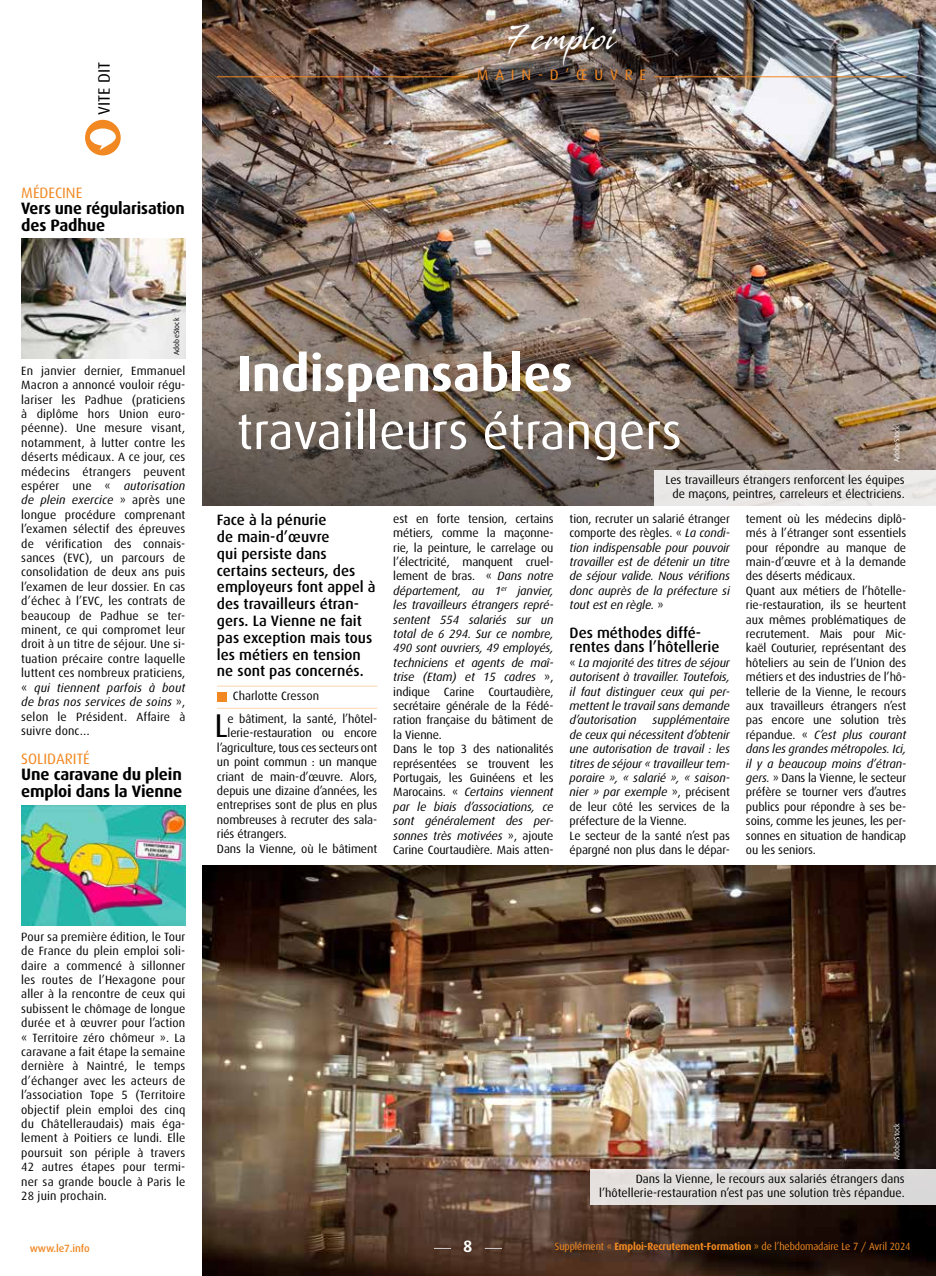
<style>
.page{position:relative;width:936px;height:1276px;background:#fff}
.page>*{position:absolute;margin:0;border:0;box-sizing:border-box;transform-origin:0 0}
.t1{font:50.55px "Dax";color:#fff}
.t2{font:700 50.55px "Dax";color:#fff}
.t3{font:33px "Dax";color:#000}
.t4{font:32.1px "Stingray";letter-spacing:.04em;color:#fff;scale:.74 1}
.t5{font:700 16.5px/16.5px "Dax";letter-spacing:-.01em;color:#000}
.t6{font:16.5px "Dax";color:#000}
.t7{font:700 16.5px "Dax";color:#fff}
.t8{font:500 15px/16.8px "Dax";color:#000}
.t9{font:15px "Dax";color:#f18821}
.t10{font:15px "Dax";letter-spacing:.45em;color:#f18821}
.t11{font:12px/14.4px "Dax";letter-spacing:-.01em;color:#000}
.t12{font:italic 12px/14.4px "Dax";letter-spacing:-.01em;color:#000;text-align:justify}
.t13{font:10.5px "Dax";letter-spacing:-.01em;color:#f28a22;scale:.95 1}
.t14{font:500 10.5px "Dax";letter-spacing:-.01em;color:#f18823}
.t15{font:7.5px "Dax";letter-spacing:.01em;color:#fff}
.t16{font:7.5px "Dax";letter-spacing:.01em;color:#000}
.s1{font-style:italic}
.s2{font-style:normal}
.s3{font-weight:700}
</style>
<div class="page">
<img style="left:202px;top:0;width:733px;height:147px">
<img style="left:202px;top:147px;width:733px;height:358px">
<img style="left:202px;top:866px;width:733px;height:410px">
<svg style="left:434px;top:1248px;width:17px;height:1px"></svg>
<svg style="left:484px;top:1248px;width:18px;height:1px"></svg>
<hr style="left:217px;top:685px;width:160px;height:1px;background:#f18821">
<div style="left:217px;top:692px;width:9px;height:9px;background:#f18821"></div>
<hr style="left:217px;top:708px;width:160px;height:1px;background:#f18821">
<hr style="left:217px;top:77px;width:251px;height:1px;background:#f18821">
<hr style="left:654px;top:77px;width:252px;height:1px;background:#f18821">
<svg style="left:85px;top:120px;width:36px;height:35px"></svg>
<div style="left:654px;top:470px;width:281px;height:35px;background:#eae8e8"></div>
<div style="left:590px;top:1169px;width:345px;height:35px;background:#dedcda"></div>
<img style="left:21px;top:238px;width:164px;height:120px">
<img style="left:21px;top:805px;width:164px;height:120px">
<h3 class="t6" style="left:95px;top:115px;width:54px;rotate:-90deg">VITE DIT</h3>
<p class="t9" style="left:21px;top:184px;width:63px">MÉDECINE</p>
<h3 class="t5" style="left:21px;top:200px;width:165px">Vers une régularisation des Padhue</h3>
<h3 class="t4" style="left:507px;top:17px;width:149px">7 emploi</h3>
<p class="t10" style="left:477px;top:66px;width:171px">MAIN-D’ŒUVRE</p>
<p class="t16" style="left:172px;top:355px;width:39px;rotate:-90deg">AdobeStock</p>
<p class="t11" style="left:21px;top:363px;width:166px;text-align:justify">En janvier dernier, Emmanuel Macron a annoncé vouloir régu&shy;lariser les Padhue (praticiens à diplôme hors Union euro&shy;péenne). Une mesure visant, notamment, à lutter contre les déserts médicaux. A ce jour, ces médecins étrangers peuvent espérer une « <span class="s1">autorisation de plein exercice</span> » après une longue procédure comprenant l’examen sélectif des épreuves de vérification des connais&shy;sances (EVC), un parcours de consolidation de deux ans puis l’examen de leur dossier. En cas d’échec à l’EVC, les contrats de beaucoup de Padhue se ter&shy;minent, ce qui compromet leur droit à un titre de séjour. Une si&shy;tuation précaire contre laquelle luttent ces nombreux praticiens, « <span class="s1">qui tiennent parfois à bout de bras nos services de soins</span> », selon le Président. Affaire à suivre donc…</p>
<p class="t9" style="left:21px;top:750px;width:70px">SOLIDARITÉ</p>
<h3 class="t5" style="left:21px;top:766px;width:162px">Une caravane du plein emploi dans la Vienne</h3>
<p class="t11" style="left:21px;top:929px;width:166px;text-align:justify">Pour sa première édition, le Tour de France du plein emploi soli&shy;daire a commencé à sillonner les routes de l’Hexagone pour aller à la rencontre de ceux qui subissent le chômage de longue durée et à œuvrer pour l’action « Territoire zéro chômeur ». La caravane a fait étape la semaine dernière à Naintré, le temps d’échanger avec les acteurs de l’association Tope 5 (Territoire objectif plein emploi des cinq du Châtelleraudais) mais éga&shy;lement à Poitiers ce lundi. Elle poursuit son périple à travers 42 autres étapes pour termi&shy;ner sa grande boucle à Paris le 28 juin prochain.</p>
<h1 class="t2" style="left:237px;top:345px;width:337px">Indispensables</h1>
<h1 class="t1" style="left:237px;top:403px;width:446px">travailleurs étrangers</h1>
<p class="t15" style="left:892px;top:462px;width:39px;rotate:-90deg">AdobeStock</p>
<p class="t8" style="left:217px;top:511px;width:160px">Face à la pénurie<br>de main-d’œuvre<br>qui persiste dans certains secteurs, des employeurs font appel à des travailleurs étran&shy;gers. La Vienne ne fait pas exception mais tous les métiers en tension ne sont pas concernés.</p>
<p class="t11" style="left:233px;top:689px;width:88px">Charlotte Cresson</p>
<h2 class="t3" style="left:214px;top:708px;width:15px">L</h2>
<p class="t11" style="left:227px;top:712px;width:151px">e bâtiment, la santé, l’hôtel-</p>
<p class="t11" style="left:227px;top:726px;width:151px">lerie-restauration ou encore</p>
<p class="t11" style="left:217px;top:740px;width:162px">l’agriculture, tous ces secteurs ont</p>
<p class="t11" style="left:217px;top:755px;width:162px">un point commun : un manque</p>
<p class="t11" style="left:217px;top:769px;width:162px">criant de main-d’œuvre. Alors,</p>
<p class="t11" style="left:217px;top:784px;width:162px">depuis une dizaine d’années, les</p>
<p class="t11" style="left:217px;top:798px;width:162px">entreprises sont de plus en plus</p>
<p class="t11" style="left:217px;top:812px;width:162px">nombreuses à recruter des sala-</p>
<p class="t11" style="left:217px;top:827px;width:71px">riés étrangers.</p>
<p class="t11" style="left:217px;top:841px;width:162px">Dans la Vienne, où le bâtiment</p>
<p class="t11" style="left:665px;top:474px;width:241px;line-height:13.5px;text-align:center">Les travailleurs étrangers renforcent les équipes de maçons, peintres, carreleurs et électriciens.</p>
<p class="t11" style="left:393px;top:511px;width:162px">est en forte tension, certains métiers, comme la maçonne&shy;rie, la peinture, le carrelage ou l’électricité, manquent cruel&shy;lement de bras. « <span class="s1">Dans notre département, au 1</span><sup>er</sup> <span class="s1">janvier, les travailleurs étrangers repré&shy;sentent 554 salariés sur un total de 6 294. Sur ce nombre,<br>490 sont ouvriers, 49 employés, techniciens et agents de maî&shy;trise (Etam) et 15 cadres</span> », indique Carine Courtaudière, secrétaire générale de la Fédé&shy;ration française du bâtiment de la Vienne.<br>Dans le top 3 des nationalités représentées se trouvent les<br>Portugais, les Guinéens et les<br>Marocains. « <span class="s1">Certains viennent par le biais d’associations, ce sont généralement des per&shy;sonnes très motivées</span> », ajoute<br>Carine Courtaudière. Mais atten-</p>
<p class="t12" style="left:569px;top:511px;width:162px"><span class="s2">tion, recruter un salarié étranger comporte des règles. «</span> La condi&shy;tion indispensable pour pouvoir travailler est de détenir un titre de séjour valide. Nous vérifions donc auprès de la préfecture si tout est en règle. <span class="s2">»</span></p>
<p class="t8" style="left:569px;top:626px;width:151px;line-height:14.4px">Des méthodes diffé&shy;rentes dans l’hôtellerie</p>
<p class="t12" style="left:569px;top:655px;width:162px"><span class="s2">«</span> La majorité des titres de séjour autorisent à travailler. Toutefois, il faut distinguer ceux qui per&shy;mettent le travail sans demande d’autorisation</p>
<p class="t12" style="left:569px;top:713px;width:162px;text-align:left;text-indent:83px">supplémentaire de ceux qui nécessitent d’obtenir une autorisation de travail : les titres de séjour « travailleur tem&shy;poraire », « salarié », « saison&shy;nier » par exemple <span class="s2">», précisent de leur côté les services de la préfecture de la Vienne.<br>Le secteur de la santé n’est pas épargné non plus dans le dépar-</span></p>
<p class="t11" style="left:746px;top:511px;width:162px">tement où les médecins diplô&shy;més à l’étranger sont essentiels pour répondre au manque de main-d’œuvre et à la demande des déserts médicaux.<br>Quant aux métiers de l’hôtelle&shy;rie-restauration, ils se heurtent aux mêmes problématiques de recrutement. Mais pour Mic&shy;kaël Couturier, représentant des hôteliers au sein de l’Union des métiers et des industries de l’hô&shy;tellerie de la Vienne, le recours aux travailleurs étrangers n’est pas encore une solution très répandue. « <span class="s1">C’est plus courant dans les grandes métropoles. Ici, il y a beaucoup moins d’étran&shy;gers.</span> » Dans la Vienne, le secteur préfère se tourner vers d’autres publics pour répondre à ses be&shy;soins, comme les jeunes, les per&shy;sonnes en situation de handicap ou les seniors.</p>
<p class="t15" style="left:892px;top:1160px;width:39px;rotate:-90deg">AdobeStock</p>
<p class="t11" style="left:599px;top:1172px;width:307px;line-height:13.5px;text-align:right">Dans la Vienne, le recours aux salariés étrangers dans l’hôtellerie-restauration n’est pas une solution très répandue.</p>
<p class="t14" style="left:30px;top:1242px;width:62px">www.le7.info</p>
<h3 class="t7" style="left:463px;top:1237px;width:11px">8</h3>
<p class="t13" style="left:555px;top:1240px;width:375px">Supplément « <span class="s3">Emploi-Recrutement-Formation</span> » de l’hebdomadaire Le 7 / Avril 2024</p>
</div>
